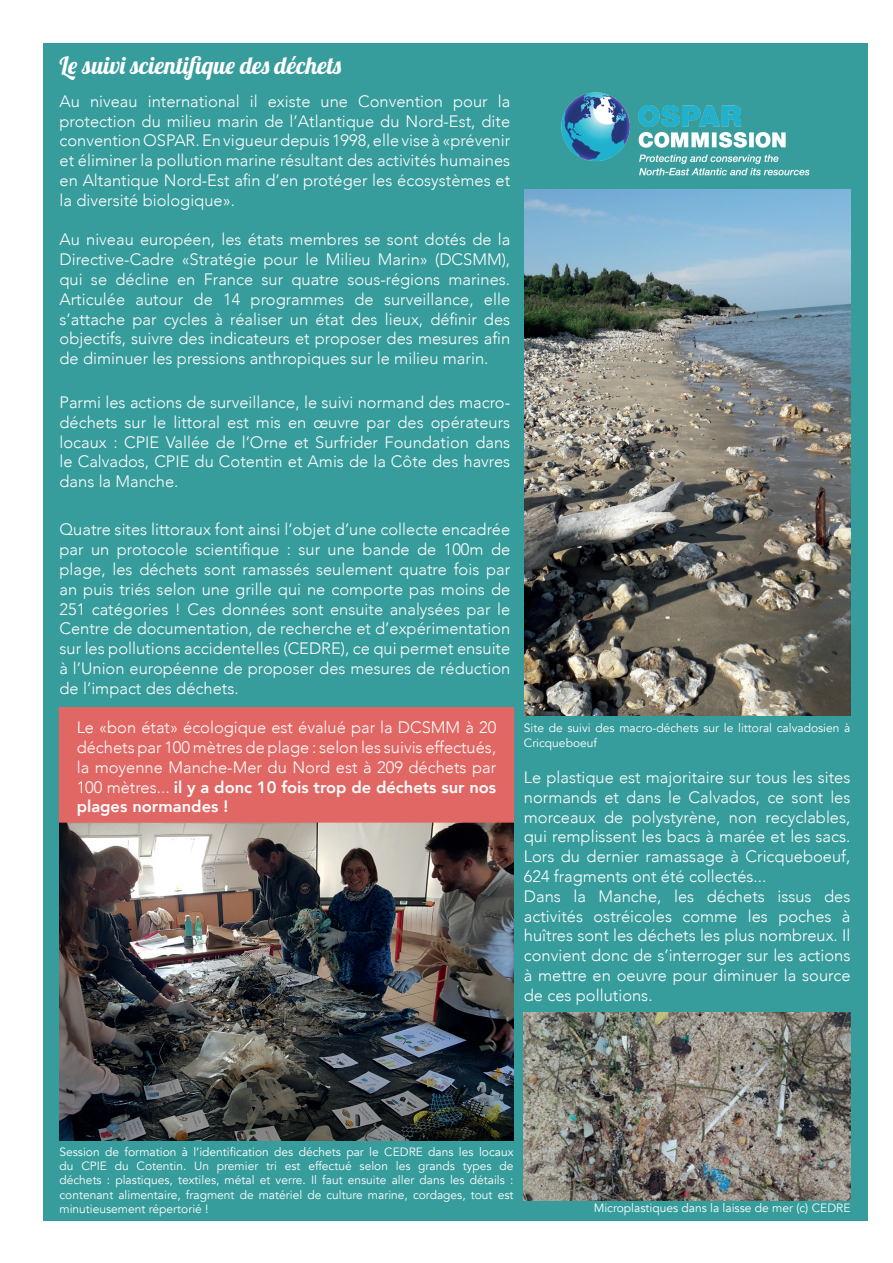
<style>
.page{position:relative;width:893px;height:1263px;background:#fff}
.page>*{position:absolute;margin:0;border:0;box-sizing:border-box;transform-origin:0 0}
.t1{font:24px "Lobster 1.4";letter-spacing:.015em;color:#fff}
.t2{font:300 16.5px/19.8px "Avenir";color:#fff;text-align:justify}
.t3{font:12px/14.4px "Avenir";color:#fff;text-align:justify}
.s1{font-weight:800}
</style>
<div class="page">
<div style="left:43px;top:43px;width:824px;height:1177px;background:#379c9c"></div>
<img style="left:60px;top:823px;width:453px;height:318px">
<img style="left:524px;top:190px;width:326px;height:525px">
<div style="left:59px;top:707px;width:455px;height:116px;background:#e16764;border:2px solid #e16764"></div>
<img style="left:561px;top:92px;width:249px;height:84px">
<img style="left:524px;top:1012px;width:326px;height:188px">
<h1 class="t1" style="left:60px;top:50px;width:283px">Le suivi scientifique des déchets</h1>
<p class="t2" style="left:60px;top:91px;width:452px">Au niveau international il existe une Convention pour la protection du milieu marin de l’Atlantique du Nord-Est, dite convention OSPAR. En vigueur depuis 1998, elle vise à «prévenir et éliminer la pollution marine résultant des activités humaines en Altantique Nord-Est afin d’en protéger les écosystèmes et la diversité biologique».</p>
<p class="t2" style="left:60px;top:230px;width:452px">Au niveau européen, les états membres se sont dotés de la Directive-Cadre «Stratégie pour le Milieu Marin» (DCSMM), qui se décline en France sur quatre sous-régions marines.<br>Articulée autour de 14 programmes de surveillance, elle s’attache par cycles à réaliser un état des lieux, définir des objectifs, suivre des indicateurs et proposer des mesures afin de diminuer les pressions anthropiques sur le milieu marin.</p>
<p class="t2" style="left:60px;top:392px;width:452px">Parmi les actions de surveillance, le suivi normand des macro&shy;déchets sur le littoral est mis en œuvre par des opérateurs locaux : CPIE Vallée de l’Orne et Surfrider Foundation dans le Calvados, CPIE du Cotentin et Amis de la Côte des havres dans la Manche.</p>
<p class="t2" style="left:60px;top:520px;width:452px">Quatre sites littoraux font ainsi l’objet d’une collecte encadrée par un protocole scientifique : sur une bande de 100m de plage, les déchets sont ramassés seulement quatre fois par an puis triés selon une grille qui ne comporte pas moins de 251 catégories ! Ces données sont ensuite analysées par le Centre de documentation, de recherche et d’expérimentation sur les pollutions accidentelles (CEDRE), ce qui permet ensuite à l’Union européenne de proposer des mesures de réduction de l’impact des déchets.</p>
<p class="t2" style="left:77px;top:717px;width:421px">Le «bon état» écologique est évalué par la DCSMM à 20 déchets par 100 mètres de plage : selon les suivis effectués, la moyenne Manche-Mer du Nord est à 209 déchets par 100 mètres... <span class="s1">il y a donc 10 fois trop de déchets sur nos plages normandes !</span></p>
<p class="t3" style="left:524px;top:721px;width:328px">Site de suivi des macro-déchets sur le littoral calvadosien à<br>Cricqueboeuf</p>
<p class="t2" style="left:524px;top:767px;width:328px;text-align:left">Le plastique est majoritaire sur tous les sites normands et dans le Calvados, ce sont les morceaux de polystyrène, non recyclables, qui remplissent les bacs à marée et les sacs.<br>Lors du dernier ramassage à Cricqueboeuf, 624 fragments ont été collectés...<br>Dans la Manche, les déchets issus des activités ostréicoles comme les poches à huîtres sont les déchets les plus nombreux. Il convient donc de s’interroger sur les actions à mettre en oeuvre pour diminuer la source de ces pollutions.</p>
<p class="t3" style="left:60px;top:1144px;width:455px">Session de formation à l’identification des déchets par le CEDRE dans les locaux du CPIE du Cotentin. Un premier tri est effectué selon les grands types de déchets : plastiques, textiles, métal et verre. Il faut ensuite aller dans les détails : contenant alimentaire, fragment de matériel de culture marine, cordages, tout est minutieusement répertorié !</p>
<p class="t3" style="left:594px;top:1201px;width:258px">Microplastiques dans la laisse de mer (c) CEDRE</p>
</div>
